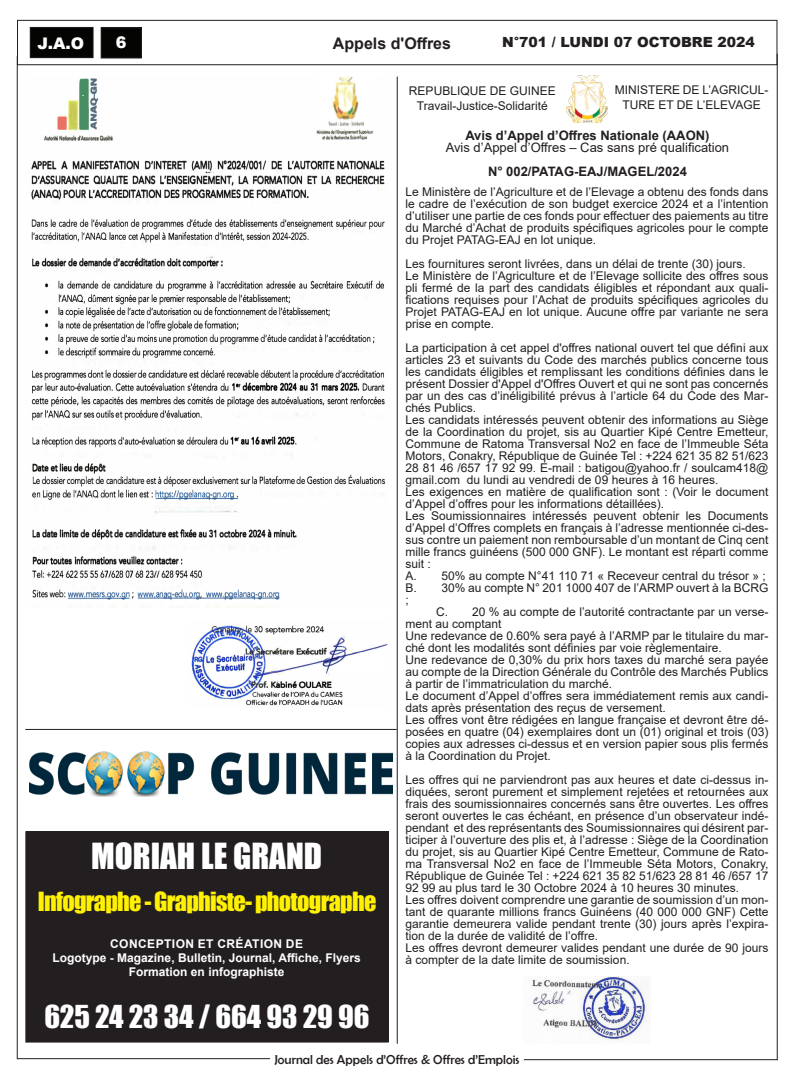
<style>
.page{position:relative;width:794px;height:1092px;background:#fff}
.page>*{position:absolute;margin:0;border:0;box-sizing:border-box;transform-origin:0 0}
.t1{font:33px "Impact";color:#fff}
.t2{font:29px "Impact";color:#fff}
.t3{font:24.2px "Impact";letter-spacing:-.03em;color:#fff101}
.t4{font:700 16px "Arial";color:#231f20}
.t5{font:900 16px "Arial";color:#fff}
.t6{font:900 14px "Arial";color:#231f20}
.t7{font:700 13px "Arial";color:#231f20}
.t8{font:13px "Arial";color:#231f20}
.t9{font:13px "Berlin Sans FB";color:#231f20}
.t10{font:12px/12px "Arial";color:#231f20;text-align:justify}
.t11{font:700 12px "Arial";color:#fff}
.t12{font:700 12px "Arial";letter-spacing:.035em;color:#fff}
</style>
<div class="page">
<div style="left:17px;top:20px;width:760px;height:45px;border:1px solid #231f20"></div>
<hr style="left:17px;top:1058px;width:253px;height:1px;background:#231f20">
<hr style="left:524px;top:1059px;width:253px;height:1px;background:#231f20">
<div style="left:30px;top:27px;width:63px;height:31px;background:#040503"></div>
<div style="left:30px;top:27px;width:64px;height:31px;border:1px solid #231f20"></div>
<div style="left:101px;top:28px;width:40px;height:30px;background:#040503"></div>
<div style="left:101px;top:27px;width:41px;height:31px;border:1px solid #231f20"></div>
<hr style="left:777px;top:54px;width:1px;height:1006px;background:#231f20">
<hr style="left:17px;top:56px;width:1px;height:1003px;background:#231f20">
<hr style="left:25px;top:729px;width:372px;height:1px;background:#231f20">
<img style="left:31px;top:77px;width:354px;height:530px">
<img style="left:191px;top:625px;width:197px;height:81px">
<hr style="left:397px;top:77px;width:1px;height:966px;background:#231f20">
<img style="left:566px;top:76px;width:42px;height:47px">
<img style="left:532px;top:976px;width:116px;height:65px">
<div style="left:26px;top:831px;width:362px;height:210px;background:#231f20"></div>
<div style="left:25px;top:831px;width:364px;height:211px;border:1px solid #231f20"></div>
<img style="left:30px;top:751px;width:362px;height:45px">
<h3 class="t5" style="left:38px;top:31px;width:48px">J.A.O</h3>
<h3 class="t5" style="left:116px;top:31px;width:12px">6</h3>
<p class="t4" style="left:333px;top:32px;width:120px">Appels d'Offres</p>
<p class="t6" style="left:502px;top:32px;width:254px">N°701 / LUNDI 07 OCTOBRE 2024</p>
<p class="t10" style="left:615px;top:82px;width:155px;line-height:15px;text-align:center">MINISTERE DE L’AGRICUL-<br>TURE ET DE L’ELEVAGE</p>
<p class="t10" style="left:409px;top:84px;width:148px">REPUBLIQUE DE GUINEE</p>
<p class="t10" style="left:417px;top:99px;width:132px">Travail-Justice-Solidarité</p>
<p class="t7" style="left:465px;top:126px;width:246px">Avis d’Appel d’Offres Nationale (AAON)</p>
<p class="t8" style="left:446px;top:138px;width:285px">Avis d’Appel d’Offres – Cas sans pré qualification</p>
<p class="t7" style="left:488px;top:162px;width:200px">N° 002/PATAG-EAJ/MAGEL/2024</p>
<p class="t10" style="left:405px;top:185px;width:364px">Le Ministère de l’Agriculture et de l’Elevage a obtenu des fonds dans le cadre de l’exécution de son budget exercice 2024 et a l’intention d’utiliser une partie de ces fonds pour effectuer des paiements au titre du Marché d’Achat de produits spécifiques agricoles pour le compte du Projet PATAG-EAJ en lot unique.</p>
<p class="t10" style="left:405px;top:257px;width:342px">Les fournitures seront livrées, dans un délai de trente (30) jours.</p>
<p class="t10" style="left:405px;top:269px;width:364px">Le Ministère de l’Agriculture et de l’Elevage sollicite des offres sous pli fermé de la part des candidats éligibles et répondant aux quali&shy;fications requises pour l’Achat de produits spécifiques agricoles du Projet PATAG-EAJ en lot unique. Aucune offre par variante ne sera prise en compte.</p>
<p class="t10" style="left:405px;top:341px;width:364px">La participation à cet appel d'offres national ouvert tel que défini aux articles 23 et suivants du Code des marchés publics concerne tous les candidats éligibles et remplissant les conditions définies dans le présent Dossier d'Appel d'Offres Ouvert et qui ne sont pas concernés par un des cas d’inéligibilité prévus à l’article 64 du Code des Mar&shy;chés Publics.</p>
<p class="t10" style="left:405px;top:413px;width:364px">Les candidats intéressés peuvent obtenir des informations au Siège de la Coordination du projet, sis au Quartier Kipé Centre Emetteur, Commune de Ratoma Transversal No2 en face de l’Immeuble Séta Motors, Conakry, République de Guinée Tel : +224 621 35 82 51/623<br>28 81 46 /657 17 92 99. E-mail : batigou@yahoo.fr / soulcam418@ gmail.com du lundi au vendredi de 09 heures à 16 heures.</p>
<p class="t10" style="left:405px;top:485px;width:364px">Les exigences en matière de qualification sont : (Voir le document d’Appel d’offres pour les informations détaillées).</p>
<p class="t10" style="left:405px;top:509px;width:364px">Les Soumissionnaires intéressés peuvent obtenir les Documents d’Appel d’Offres complets en français à l’adresse mentionnée ci-des&shy;sus contre un paiement non remboursable d’un montant de Cinq cent mille francs guinéens (500 000 GNF). Le montant est réparti comme suit :</p>
<p class="t10" style="left:405px;top:569px;width:362px">A. 50% au compte N°41 110 71 « Receveur central du trésor » ;</p>
<p class="t10" style="left:405px;top:581px;width:364px">B. 30% au compte N° 201 1000 407 de l’ARMP ouvert à la BCRG ;</p>
<p class="t10" style="left:405px;top:605px;width:364px;text-indent:31px">C. 20 % au compte de l’autorité contractante par un verse&shy;ment au comptant</p>
<p class="t10" style="left:405px;top:629px;width:364px">Une redevance de 0.60% sera payé à l’ARMP par le titulaire du mar&shy;ché dont les modalités sont définies par voie règlementaire.</p>
<p class="t10" style="left:405px;top:653px;width:364px">Une redevance de 0,30% du prix hors taxes du marché sera payée au compte de la Direction Générale du Contrôle des Marchés Publics à partir de l’immatriculation du marché.</p>
<p class="t10" style="left:405px;top:689px;width:364px">Le document d’Appel d’offres sera immédiatement remis aux candi&shy;dats après présentation des reçus de versement.</p>
<p class="t10" style="left:405px;top:713px;width:364px">Les offres vont être rédigées en langue française et devront être dé&shy;posées en quatre (04) exemplaires dont un (01) original et trois (03) copies aux adresses ci-dessus et en version papier sous plis fermés à la Coordination du Projet.</p>
<p class="t10" style="left:405px;top:773px;width:364px">Les offres qui ne parviendront pas aux heures et date ci-dessus in&shy;diquées, seront purement et simplement rejetées et retournées aux frais des soumissionnaires concernés sans être ouvertes. Les offres seront ouvertes le cas échéant, en présence d’un observateur indé&shy;pendant et des représentants des Soumissionnaires qui désirent par&shy;ticiper à l’ouverture des plis et, à l’adresse : Siège de la Coordination du projet, sis au Quartier Kipé Centre Emetteur, Commune de Rato&shy;ma Transversal No2 en face de l’Immeuble Séta Motors, Conakry, République de Guinée Tel : +224 621 35 82 51/623 28 81 46 /657 17<br>92 99 au plus tard le 30 Octobre 2024 à 10 heures 30 minutes.</p>
<p class="t10" style="left:405px;top:893px;width:364px">Les offres doivent comprendre une garantie de soumission d’un mon&shy;tant de quarante millions francs Guinéens (40 000 000 GNF) Cette garantie demeurera valide pendant trente (30) jours après l’expira&shy;tion de la durée de validité de l’offre.</p>
<p class="t10" style="left:405px;top:941px;width:364px">Les offres devront demeurer valides pendant une durée de 90 jours à compter de la date limite de soumission.</p>
<p class="t1" style="left:91px;top:830px;width:232px">MORIAH LE GRAND</p>
<p class="t3" style="left:38px;top:882px;width:340px">Infographe - Graphiste- photographe</p>
<p class="t12" style="left:110px;top:935px;width:194px">CONCEPTION ET CRÉATION DE</p>
<p class="t11" style="left:52px;top:949px;width:310px">Logotype - Magazine, Bulletin, Journal, Affiche, Flyers</p>
<p class="t11" style="left:129px;top:963px;width:157px">Formation en infographiste</p>
<p class="t2" style="left:44px;top:994px;width:327px">625 24 23 34 / 664 93 29 96</p>
<p class="t9" style="left:274px;top:1052px;width:246px">Journal des Appels d’Offres &amp; Offres d’Emplois</p>
</div>
